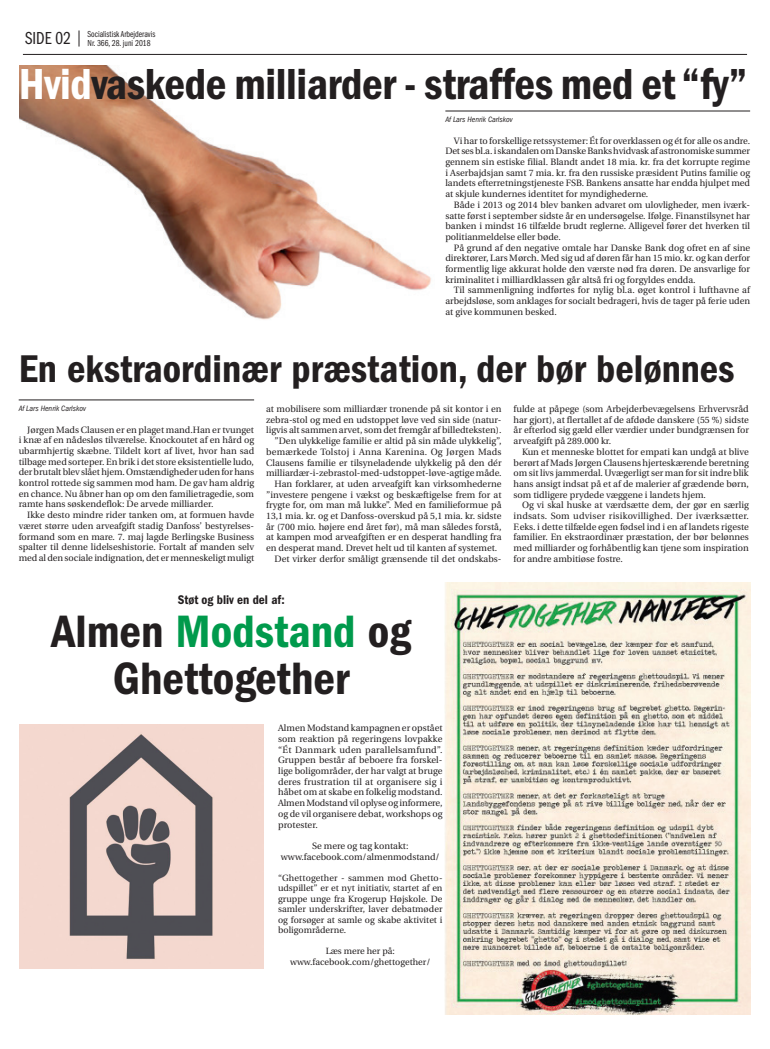
<style>
.page{position:relative;width:770px;height:1049px;background:#fff}
.page>*{position:absolute;margin:0;border:0;box-sizing:border-box;transform-origin:0 0}
.t1{font:600 condensed 47px/47px "Franklin Gothic";color:#231f20;text-align:center}
.t2{font:600 condensed 45px "Franklin Gothic";letter-spacing:-.01em;color:#231f20}
.t3{font:600 condensed 40px "Franklin Gothic";color:#231f20}
.t4{font:600 condensed 13px "Franklin Gothic";color:#231f20}
.t5{font:9.2px/10.7px "Utopia";color:#231f20;text-align:justify}
.t6{font:9.2px "Utopia";letter-spacing:.025em;color:#231f20}
.t7{font:9px/10.5px "Utopia";color:#231f20;text-align:justify}
.t8{font:9px/9px "Franklin Gothic Book Cmpr";color:#231f20}
.t9{font:italic condensed 8px "Franklin Gothic";color:#231f20}
.s1{font-size:18px}
.s2{color:#fff}
.s3{color:#009a4c}
</style>
<div class="page">
<svg style="left:78px;top:30px;width:2px;height:17px"></svg>
<hr style="left:23px;top:54px;width:724px;height:1px;background:#231f20">
<img style="left:20px;top:65px;width:411px;height:255px">
<hr style="left:19px;top:400px;width:235px;height:1px;background:#231f20">
<hr style="left:445px;top:111px;width:305px;height:1px;background:#231f20">
<img style="left:444px;top:582px;width:306px;height:432px">
<img style="left:20px;top:724px;width:244px;height:244px">
<p class="t8" style="left:88px;top:30px;width:69px;text-indent:-62px"><span class="s1">SIDE 02</span> Socialistisk Arbejderavis<br>Nr. 366, 28. juni 2018</p>
<h2 class="t2" style="left:19px;top:58px;width:730px"><span class="s2">Hvid</span>vaskede milliarder - straffes med et “fy”</h2>
<p class="t9" style="left:445px;top:115px;width:69px">Af Lars Henrik Carlskov</p>
<p class="t5" style="left:445px;top:135px;width:306px;text-indent:9px">Vi har to forskellige retssystemer: Ét for overklassen og ét for alle os andre.<br>Det ses bl.a. i skandalen om Danske Banks hvidvask af astronomiske summer gennem sin estiske filial. Blandt andet 18 mia. kr. fra det korrupte regime i Aserbajdsjan samt 7 mia. kr. fra den russiske præsident Putins familie og landets efterretningstjeneste FSB. Bankens ansatte har endda hjulpet med at skjule kundernes identitet for myndighederne.</p>
<p class="t5" style="left:445px;top:200px;width:306px;text-indent:9px">Både i 2013 og 2014 blev banken advaret om ulovligheder, men iværk&shy;satte først i september sidste år en undersøgelse. Ifølge. Finanstilsynet har banken i mindst 16 tilfælde brudt reglerne. Alligevel fører det hverken til politianmeldelse eller bøde.</p>
<p class="t5" style="left:445px;top:242px;width:306px;text-indent:9px">På grund af den negative omtale har Danske Bank dog ofret en af sine direktører, Lars Mørch. Med sig ud af døren får han 15 mio. kr. og kan derfor formentlig lige akkurat holde den værste nød fra døren. De ansvarlige for kriminalitet i milliardklassen går altså fri og forgyldes endda.</p>
<p class="t5" style="left:445px;top:285px;width:306px;text-indent:9px">Til sammenligning indførtes for nylig bl.a. øget kontrol i lufthavne af arbejdsløse, som anklages for socialt bedrageri, hvis de tager på ferie uden at give kommunen besked.</p>
<h3 class="t3" style="left:19px;top:345px;width:717px">En ekstraordinær præstation, der bør belønnes</h3>
<p class="t9" style="left:19px;top:404px;width:69px">Af Lars Henrik Carlskov</p>
<p class="t5" style="left:19px;top:424px;width:237px;text-indent:9px">Jørgen Mads Clausen er en plaget mand.Han er tvunget i knæ af en nådesløs tilværelse. Knockoutet af en hård og ubarmhjertig skæbne. Tildelt kort af livet, hvor han sad tilbage med sorteper. En brik i det store eksistentielle ludo, der brutalt blev slået hjem. Omstændigheder uden for hans kontrol rottede sig sammen mod ham. De gav ham aldrig en chance. Nu åbner han op om den familietragedie, som ramte hans søskendeflok: De arvede milliarder.</p>
<p class="t5" style="left:19px;top:510px;width:237px;text-indent:9px">Ikke desto mindre rider tanken om, at formuen havde været større uden arveafgift stadig Danfoss’ bestyrelses&shy;formand som en mare. 7. maj lagde Berlingske Business spalter til denne lidelseshistorie. Fortalt af manden selv med al den sociale indignation, det er menneskeligt muligt</p>
<p class="t5" style="left:266px;top:404px;width:237px">at mobilisere som milliardær tronende på sit kontor i en</p>
<p class="t5" style="left:266px;top:414px;width:237px">zebra-stol og med en udstoppet løve ved sin side (natur-</p>
<p class="t5" style="left:266px;top:425px;width:237px">ligvis alt sammen arvet, som det fremgår af billedteksten).</p>
<p class="t5" style="left:275px;top:436px;width:228px">”Den ulykkelige familie er altid på sin måde ulykkelig”,</p>
<p class="t6" style="left:266px;top:447px;width:237px">bemærkede Tolstoj i Anna Karenina. Og Jørgen Mads</p>
<p class="t5" style="left:266px;top:457px;width:237px">Clausens familie er tilsyneladende ulykkelig på den dér</p>
<p class="t5" style="left:266px;top:468px;width:237px">milliardær-i-zebrastol-med-udstoppet-løve-agtige måde.</p>
<p class="t5" style="left:275px;top:479px;width:228px">Han forklarer, at uden arveafgift kan virksomhederne</p>
<p class="t5" style="left:266px;top:489px;width:237px">”investere pengene i vækst og beskæftigelse frem for at</p>
<p class="t5" style="left:266px;top:500px;width:237px">frygte for, om man må lukke”. Med en familieformue på</p>
<p class="t5" style="left:266px;top:511px;width:237px">13,1 mia. kr. og et Danfoss-overskud på 5,1 mia. kr. sidste</p>
<p class="t5" style="left:266px;top:521px;width:237px">år (700 mio. højere end året før), må man således forstå,</p>
<p class="t5" style="left:266px;top:532px;width:237px">at kampen mod arveafgiften er en desperat handling fra</p>
<p class="t5" style="left:266px;top:543px;width:233px">en desperat mand. Drevet helt ud til kanten af systemet.</p>
<p class="t5" style="left:275px;top:553px;width:228px">Det virker derfor småligt grænsende til det ondskabs-</p>
<p class="t5" style="left:513px;top:404px;width:237px">fulde at påpege (som Arbejderbevægelsens Erhvervsråd har gjort), at flertallet af de afdøde danskere (55 %) sidste år efterlod sig gæld eller værdier under bundgrænsen for arveafgift på 289.000 kr.</p>
<p class="t5" style="left:513px;top:446px;width:237px;text-indent:9px">Kun et menneske blottet for empati kan undgå at blive berørt af Mads Jørgen Clausens hjerteskærende beretning om sit livs jammerdal. Uvægerligt ser man for sit indre blik hans ansigt indsat på et af de malerier af grædende børn, som tidligere prydede væggene i landets hjem.</p>
<p class="t5" style="left:513px;top:500px;width:237px;text-indent:9px">Og vi skal huske at værdsætte dem, der gør en særlig indsats. Som udviser risikovillighed. Der iværksætter.<br>F.eks. i dette tilfælde egen fødsel ind i en af landets rigeste familier. En ekstraordinær præstation, der bør belønnes med milliarder og forhåbentlig kan tjene som inspiration for andre ambitiøse fostre.</p>
<h3 class="t4" style="left:178px;top:592px;width:108px">Støt og bliv en del af:</h3>
<h1 class="t1" style="left:51px;top:608px;width:361px">Almen <span class="s3">Modstand</span> og<br>Ghettogether</h1>
<p class="t5" style="left:278px;top:723px;width:166px">Almen Modstand kampagnen er opstået som reaktion på regeringens lovpakke “Ét Danmark uden parallelsamfund”.<br>Gruppen består af beboere fra forskel&shy;lige boligområder, der har valgt at bruge deres frustration til at organisere sig i håbet om at skabe en folkelig modstand.<br>Almen Modstand vil oplyse og informere, og de vil organisere debat, workshops og protester.</p>
<p class="t5" style="left:281px;top:841px;width:160px;text-align:center">Se mere og tag kontakt: www.facebook.com/almenmodstand/</p>
<p class="t7" style="left:278px;top:873px;width:166px">“Ghettogether - sammen mod Ghetto&shy;udspillet” er et nyt initiativ, startet af en gruppe unge fra Krogerup Højskole. De samler underskrifter, laver debatmøder og forsøger at samle og skabe aktivitet i boligområderne.</p>
<p class="t7" style="left:290px;top:946px;width:142px;text-align:center">Læs mere her på: www.facebook.com/ghettogether/</p>
</div>
